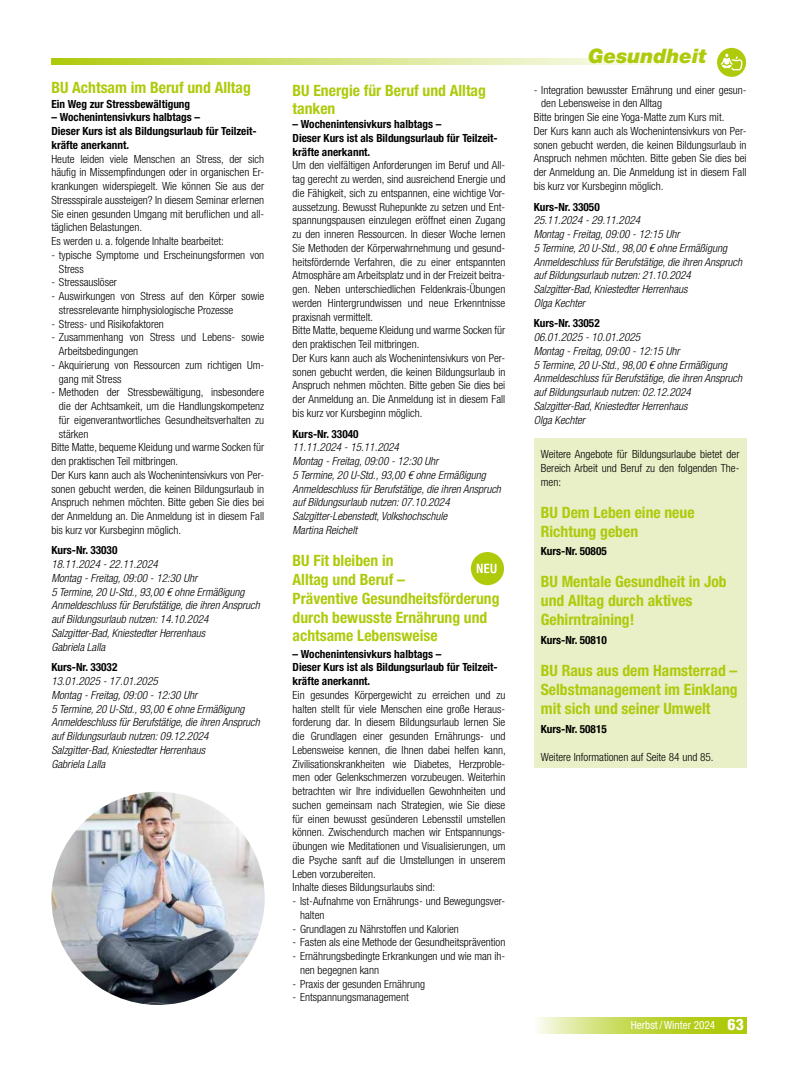
<style>
.page{position:relative;width:798px;height:1081px;background:#fff}
.page>*{position:absolute;margin:0;border:0;box-sizing:border-box;transform-origin:0 0}
.t1{font:italic 900 20px "Helvetica Neue LT Std";color:#afca0b}
.t2{font:700 condensed 15.62px/18.8px "Helvetica Neue LT Std";color:#afca0b}
.t3{font:800 condensed 15.62px "Helvetica Neue LT Std";color:#fff}
.t4{font:300 condensed 11.25px/13.8px "Helvetica Neue LT Std";color:#000}
.t5{font:italic 300 condensed 11.25px/13.8px "Helvetica Neue LT Std";color:#000}
.t6{font:700 condensed 11.25px/13.8px "Helvetica Neue LT Std";color:#000}
.t7{font:condensed 11.25px "Helvetica Neue LT Std";color:#fff}
</style>
<div class="page">
<img style="left:51px;top:792px;width:214px;height:213px;border-radius:107px">
<svg style="left:538px;top:1017px;width:208px;height:16px;background:#c7d955"></svg>
<svg style="left:51px;top:58px;width:695px;height:7px;background:#dae690"></svg>
<svg style="left:716px;top:48px;width:29px;height:29px"></svg>
<svg style="left:720px;top:54px;width:22px;height:16px"></svg>
<div style="left:470px;top:552px;width:34px;height:33px;background:#afca0b;border-radius:50%"></div>
<svg style="left:476px;top:564px;width:20px;height:9px"></svg>
<div style="left:533px;top:439px;width:213px;height:329px;background:#e9efc6"></div>
<h2 class="t2" style="left:51px;top:78px;width:201px">BU Achtsam im Beruf und Alltag</h2>
<p class="t6" style="left:51px;top:97px;width:140px">Ein Weg zur Stressbewältigung</p>
<p class="t6" style="left:51px;top:110px;width:207px">– Wochenintensivkurs halbtags –<br>Dieser Kurs ist als Bildungsurlaub für Teilzeit&shy;kräfte anerkannt.</p>
<p class="t4" style="left:51px;top:152px;width:214px">Heute leiden viele Menschen an Stress, der sich häufig in Missempfindungen oder in organischen Er&shy;krankungen widerspiegelt. Wie können Sie aus der Stressspirale aussteigen? In diesem Seminar erlernen Sie einen gesunden Umgang mit beruflichen und all&shy;täglichen Belastungen.<br>Es werden u. a. folgende Inhalte bearbeitet:</p>
<p class="t4" style="left:59px;top:248px;width:207px;text-indent:-8px">- typische Symptome und Erscheinungsformen von<br>Stress</p>
<p class="t4" style="left:51px;top:275px;width:67px">- Stressauslöser</p>
<p class="t4" style="left:59px;top:289px;width:207px;text-indent:-8px">- Auswirkungen von Stress auf den Körper sowie stressrelevante hirnphysiologische Prozesse</p>
<p class="t4" style="left:51px;top:317px;width:114px">- Stress- und Risikofaktoren</p>
<p class="t4" style="left:59px;top:330px;width:207px;text-indent:-8px">- Zusammenhang von Stress und Lebens- sowie<br>Arbeitsbedingungen</p>
<p class="t4" style="left:59px;top:358px;width:207px;text-indent:-8px">- Akquirierung von Ressourcen zum richtigen Um&shy;gang mit Stress</p>
<p class="t4" style="left:51px;top:385px;width:214px">- Methoden der Stressbewältigung, insbesondere</p>
<p class="t4" style="left:59px;top:399px;width:207px">die der Achtsamkeit, um die Handlungskompetenz</p>
<p class="t4" style="left:59px;top:413px;width:207px">für eigenverantwortliches Gesundheitsverhalten zu</p>
<p class="t4" style="left:59px;top:427px;width:31px">stärken</p>
<p class="t4" style="left:51px;top:440px;width:214px">Bitte Matte, bequeme Kleidung und warme Socken für</p>
<p class="t4" style="left:51px;top:454px;width:128px">den praktischen Teil mitbringen.</p>
<p class="t4" style="left:51px;top:468px;width:214px">Der Kurs kann auch als Wochenintensivkurs von Per-</p>
<p class="t4" style="left:51px;top:482px;width:214px">sonen gebucht werden, die keinen Bildungsurlaub in</p>
<p class="t4" style="left:51px;top:495px;width:214px">Anspruch nehmen möchten. Bitte geben Sie dies bei</p>
<p class="t4" style="left:51px;top:509px;width:214px">der Anmeldung an. Die Anmeldung ist in diesem Fall</p>
<p class="t4" style="left:51px;top:523px;width:131px">bis kurz vor Kursbeginn möglich.</p>
<p class="t6" style="left:51px;top:543px;width:67px">Kurs-Nr. 33030</p>
<p class="t5" style="left:51px;top:557px;width:210px">18.11.2024 - 22.11.2024<br>Montag - Freitag, 09:00 - 12:30 Uhr<br>5 Termine, 20 U-Std., 93,00 € ohne Ermäßigung Anmeldeschluss für Berufstätige, die ihren Anspruch auf Bildungsurlaub nutzen: 14.10.2024<br>Salzgitter-Bad, Kniestedter Herrenhaus<br>Gabriela Lalla</p>
<p class="t6" style="left:51px;top:660px;width:67px">Kurs-Nr. 33032</p>
<p class="t5" style="left:51px;top:674px;width:210px">13.01.2025 - 17.01.2025<br>Montag - Freitag, 09:00 - 12:30 Uhr<br>5 Termine, 20 U-Std., 93,00 € ohne Ermäßigung Anmeldeschluss für Berufstätige, die ihren Anspruch auf Bildungsurlaub nutzen: 09.12.2024<br>Salzgitter-Bad, Kniestedter Herrenhaus<br>Gabriela Lalla</p>
<h2 class="t2" style="left:292px;top:81px;width:195px">BU Energie für Beruf und Alltag tanken</h2>
<p class="t6" style="left:292px;top:117px;width:207px">– Wochenintensivkurs halbtags –<br>Dieser Kurs ist als Bildungsurlaub für Teilzeit&shy;kräfte anerkannt.</p>
<p class="t4" style="left:292px;top:159px;width:214px">Um den vielfältigen Anforderungen im Beruf und All&shy;tag gerecht zu werden, sind ausreichend Energie und die Fähigkeit, sich zu entspannen, eine wichtige Vor&shy;aussetzung. Bewusst Ruhepunkte zu setzen und Ent&shy;spannungspausen einzulegen eröffnet einen Zugang zu den inneren Ressourcen. In dieser Woche lernen Sie Methoden der Körperwahrnehmung und gesund&shy;heitsfördernde Verfahren, die zu einer entspannten Atmosphäre am Arbeitsplatz und in der Freizeit beitra&shy;gen. Neben unterschiedlichen Feldenkrais-Übungen werden Hintergrundwissen und neue Erkenntnisse praxisnah vermittelt.<br>Bitte Matte, bequeme Kleidung und warme Socken für den praktischen Teil mitbringen.<br>Der Kurs kann auch als Wochenintensivkurs von Per&shy;sonen gebucht werden, die keinen Bildungsurlaub in Anspruch nehmen möchten. Bitte geben Sie dies bei der Anmeldung an. Die Anmeldung ist in diesem Fall bis kurz vor Kursbeginn möglich.</p>
<p class="t6" style="left:292px;top:427px;width:67px">Kurs-Nr. 33040</p>
<p class="t5" style="left:292px;top:440px;width:210px">11.11.2024 - 15.11.2024<br>Montag - Freitag, 09:00 - 12:30 Uhr<br>5 Termine, 20 U-Std., 93,00 € ohne Ermäßigung Anmeldeschluss für Berufstätige, die ihren Anspruch auf Bildungsurlaub nutzen: 07.10.2024<br>Salzgitter-Lebenstedt, Volkshochschule<br>Martina Reichelt</p>
<h2 class="t2" style="left:292px;top:551px;width:208px">BU Fit bleiben in<br>Alltag und Beruf –<br>Präventive Gesundheitsförderung durch bewusste Ernährung und achtsame Lebensweise</h2>
<p class="t6" style="left:292px;top:647px;width:207px">– Wochenintensivkurs halbtags –<br>Dieser Kurs ist als Bildungsurlaub für Teilzeit&shy;kräfte anerkannt.</p>
<p class="t4" style="left:292px;top:688px;width:215px">Ein gesundes Körpergewicht zu erreichen und zu halten stellt für viele Menschen eine große Heraus&shy;forderung dar. In diesem Bildungsurlaub lernen Sie die Grundlagen einer gesunden Ernährungs- und Lebensweise kennen, die Ihnen dabei helfen kann, Zivilisationskrankheiten wie Diabetes, Herzproble&shy;men oder Gelenkschmerzen vorzubeugen. Weiterhin betrachten wir Ihre individuellen Gewohnheiten und suchen gemeinsam nach Strategien, wie Sie diese für einen bewusst gesünderen Lebensstil umstellen können. Zwischendurch machen wir Entspannungs&shy;übungen wie Meditationen und Visualisierungen, um die Psyche sanft auf die Umstellungen in unserem Leben vorzubereiten.<br>Inhalte dieses Bildungsurlaubs sind:</p>
<p class="t4" style="left:300px;top:894px;width:207px;text-indent:-8px">- Ist-Aufnahme von Ernährungs- und Bewegungsver&shy;halten</p>
<p class="t4" style="left:292px;top:922px;width:168px">- Grundlagen zu Nährstoffen und Kalorien</p>
<p class="t4" style="left:292px;top:935px;width:214px">- Fasten als eine Methode der Gesundheitsprävention</p>
<p class="t4" style="left:300px;top:949px;width:207px;text-indent:-8px">- Ernährungsbedingte Erkrankungen und wie man ih&shy;nen begegnen kann</p>
<p class="t4" style="left:292px;top:977px;width:134px">- Praxis der gesunden Ernährung</p>
<p class="t4" style="left:292px;top:990px;width:118px">- Entspannungsmanagement</p>
<h1 class="t1" style="left:588px;top:48px;width:120px">Gesundheit</h1>
<p class="t4" style="left:533px;top:83px;width:214px">- Integration bewusster Ernährung und einer gesun-</p>
<p class="t4" style="left:541px;top:97px;width:122px">den Lebensweise in den Alltag</p>
<p class="t4" style="left:533px;top:110px;width:192px">Bitte bringen Sie eine Yoga-Matte zum Kurs mit.</p>
<p class="t4" style="left:533px;top:124px;width:214px">Der Kurs kann auch als Wochenintensivkurs von Per-</p>
<p class="t4" style="left:533px;top:138px;width:214px">sonen gebucht werden, die keinen Bildungsurlaub in</p>
<p class="t4" style="left:533px;top:152px;width:214px">Anspruch nehmen möchten. Bitte geben Sie dies bei</p>
<p class="t4" style="left:533px;top:165px;width:214px">der Anmeldung an. Die Anmeldung ist in diesem Fall</p>
<p class="t4" style="left:533px;top:179px;width:131px">bis kurz vor Kursbeginn möglich.</p>
<p class="t6" style="left:533px;top:200px;width:67px">Kurs-Nr. 33050</p>
<p class="t5" style="left:533px;top:214px;width:210px">25.11.2024 - 29.11.2024<br>Montag - Freitag, 09:00 - 12:15 Uhr<br>5 Termine, 20 U-Std., 98,00 € ohne Ermäßigung Anmeldeschluss für Berufstätige, die ihren Anspruch auf Bildungsurlaub nutzen: 21.10.2024<br>Salzgitter-Bad, Kniestedter Herrenhaus<br>Olga Kechter</p>
<p class="t6" style="left:533px;top:317px;width:67px">Kurs-Nr. 33052</p>
<p class="t5" style="left:533px;top:330px;width:210px">06.01.2025 - 10.01.2025<br>Montag - Freitag, 09:00 - 12:15 Uhr<br>5 Termine, 20 U-Std., 98,00 € ohne Ermäßigung Anmeldeschluss für Berufstätige, die ihren Anspruch auf Bildungsurlaub nutzen: 02.12.2024<br>Salzgitter-Bad, Kniestedter Herrenhaus<br>Olga Kechter</p>
<p class="t4" style="left:540px;top:447px;width:200px;text-align:justify">Weitere Angebote für Bildungsurlaube bietet der Bereich Arbeit und Beruf zu den folgenden The&shy;men:</p>
<h2 class="t2" style="left:540px;top:503px;width:155px">BU Dem Leben eine neue<br>Richtung geben</h2>
<p class="t6" style="left:540px;top:544px;width:67px">Kurs-Nr. 50805</p>
<h2 class="t2" style="left:540px;top:572px;width:187px">BU Mentale Gesundheit in Job und Alltag durch aktives<br>Gehirntraining!</h2>
<p class="t6" style="left:540px;top:633px;width:67px">Kurs-Nr. 50810</p>
<h2 class="t2" style="left:540px;top:661px;width:198px;text-align:justify">BU Raus aus dem Hamsterrad – Selbstmanagement im Einklang mit sich und seiner Umwelt</h2>
<p class="t6" style="left:540px;top:722px;width:67px">Kurs-Nr. 50815</p>
<p class="t4" style="left:540px;top:750px;width:174px">Weitere Informationen auf Seite 84 und 85.</p>
<p class="t7" style="left:630px;top:1020px;width:86px">Herbst / Winter 2024</p>
<h2 class="t3" style="left:727px;top:1016px;width:18px">63</h2>
</div>
